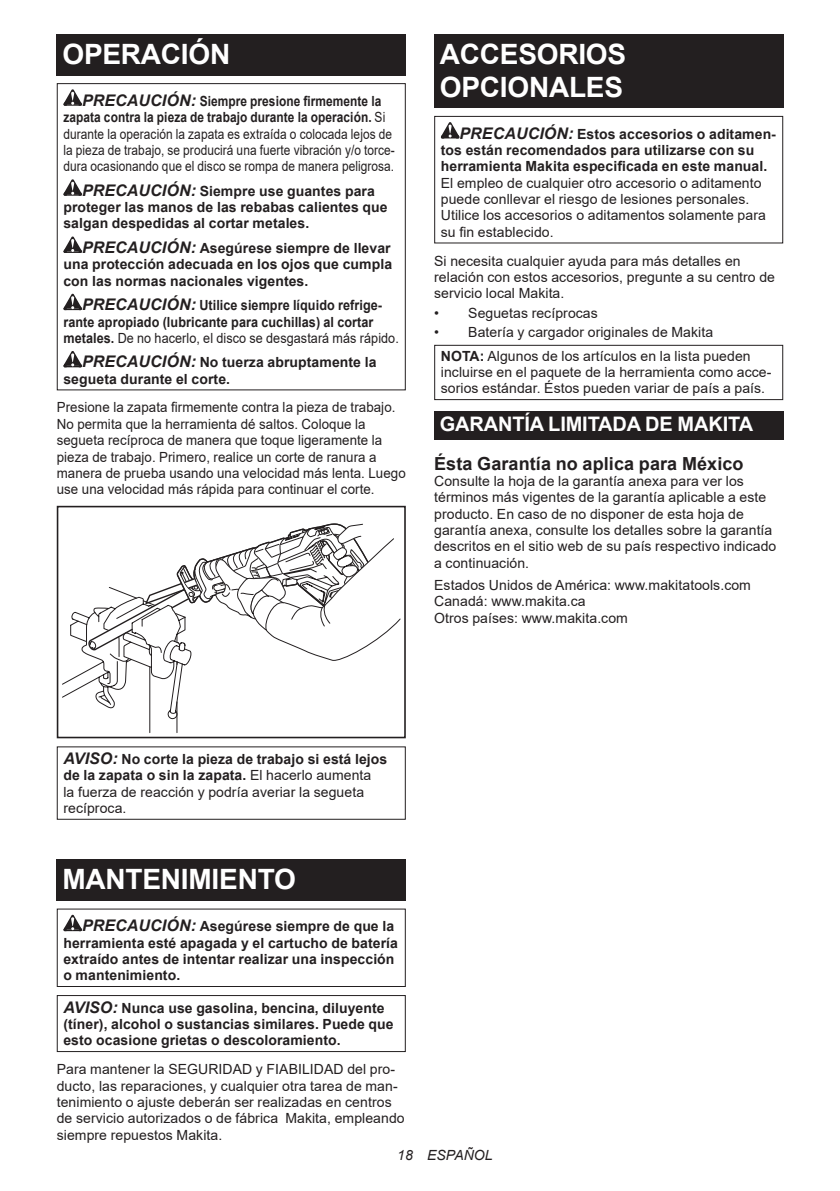
<style>
.page{position:relative;width:840px;height:1191px;background:#fff}
.page>*{position:absolute;margin:0;border:0;box-sizing:border-box;transform-origin:0 0}
.t1{font:700 28px/32.8px "Arial";letter-spacing:-.01em;color:#fff}
.t2{font:700 20px "Arial";letter-spacing:-.01em;color:#fff}
.t3{font:700 18px "Arial";letter-spacing:.005em;color:#231f20}
.t4{font:14px/16.4px "Arial";letter-spacing:.005em;color:#231f20}
.t5{font:700 14px/16.4px "Arial";letter-spacing:.005em;color:#231f20}
.t6{font:14px/16.4px "Arial";letter-spacing:.005em;color:#231f20;scale:.95 1}
.t7{font:14px/16.4px "Arial";letter-spacing:.005em;color:#231f20;scale:.85 1}
.t8{font:700 14px/16.4px "Arial";letter-spacing:.005em;color:#231f20;scale:.9 1}
.t9{font:italic 14px "Arial";letter-spacing:.005em;color:#231f20}
.s1{font-weight:700;font-style:italic;font-size:16px}
.s2{font-weight:700}
.s3{font-style:italic;font-size:16px}
.s4{font-weight:400}
</style>
<div class="page">
<div style="left:57px;top:34px;width:348px;height:41px;background:#231f20"></div>
<svg style="left:63px;top:89px;width:19px;height:17px"></svg>
<svg style="left:63px;top:179px;width:19px;height:17px"></svg>
<svg style="left:63px;top:236px;width:19px;height:17px"></svg>
<svg style="left:63px;top:294px;width:19px;height:16px"></svg>
<svg style="left:63px;top:351px;width:19px;height:16px"></svg>
<div style="left:57px;top:83px;width:348px;height:307px;border:1px solid #231f20"></div>
<svg style="left:62px;top:523px;width:339px;height:210px"></svg>
<div style="left:57px;top:710px;width:73px;height:28px;background:#fff"></div>
<div style="left:57px;top:506px;width:348px;height:232px;border:2px solid #231f20"></div>
<div style="left:57px;top:859px;width:348px;height:41px;background:#231f20"></div>
<svg style="left:63px;top:914px;width:19px;height:17px"></svg>
<div style="left:57px;top:908px;width:348px;height:79px;border:1px solid #231f20"></div>
<div style="left:57px;top:995px;width:348px;height:57px;border:1px solid #231f20"></div>
<div style="left:434px;top:34px;width:348px;height:74px;background:#231f20"></div>
<svg style="left:440px;top:122px;width:19px;height:16px"></svg>
<div style="left:434px;top:116px;width:348px;height:127px;border:1px solid #231f20"></div>
<div style="left:434px;top:345px;width:348px;height:55px;border:1px solid #231f20"></div>
<div style="left:434px;top:411px;width:348px;height:29px;background:#231f20"></div>
<h1 class="t1" style="left:62px;top:38px;width:169px">OPERACIÓN</h1>
<p class="t7" style="left:63px;top:92px;width:391px;text-indent:19px"><span class="s1">PRECAUCIÓN:</span> <span class="s2">Siempre presione firmemente la zapata contra la pieza de trabajo durante la operación.</span> Si durante la operación la zapata es extraída o colocada lejos de la pieza de trabajo, se producirá una fuerte vibración y/o torce&shy;dura ocasionando que el disco se rompa de manera peligrosa.</p>
<p class="t5" style="left:63px;top:183px;width:325px;text-indent:19px"><span class="s3">PRECAUCIÓN:</span> Siempre use guantes para proteger las manos de las rebabas calientes que salgan despedidas al cortar metales.</p>
<p class="t5" style="left:63px;top:240px;width:330px;text-align:justify;text-indent:19px"><span class="s3">PRECAUCIÓN:</span> Asegúrese siempre de llevar una protección adecuada en los ojos que cumpla con las normas nacionales vigentes.</p>
<p class="t8" style="left:63px;top:297px;width:374px;text-indent:19px"><span class="s3">PRECAUCIÓN:</span> Utilice siempre líquido refrige&shy;rante apropiado (lubricante para cuchillas) al cortar metales. <span class="s4">De no hacerlo, el disco se desgastará más rápido.</span></p>
<p class="t5" style="left:63px;top:354px;width:314px;text-indent:19px"><span class="s3">PRECAUCIÓN:</span> No tuerza abruptamente la segueta durante el corte.</p>
<p class="t6" style="left:57px;top:399px;width:369px">Presione la zapata firmemente contra la pieza de trabajo.<br>No permita que la herramienta dé saltos. Coloque la segueta recíproca de manera que toque ligeramente la pieza de trabajo. Primero, realice un corte de ranura a manera de prueba usando una velocidad más lenta. Luego use una velocidad más rápida para continuar el corte.</p>
<h1 class="t1" style="left:439px;top:38px;width:188px">ACCESORIOS<br>OPCIONALES</h1>
<p class="t5" style="left:440px;top:125px;width:336px;text-indent:19px"><span class="s3">PRECAUCIÓN:</span> Estos accesorios o aditamen&shy;tos están recomendados para utilizarse con su herramienta Makita especificada en este manual.</p>
<p class="t4" style="left:440px;top:174px;width:326px">El empleo de cualquier otro accesorio o aditamento puede conllevar el riesgo de lesiones personales.<br>Utilice los accesorios o aditamentos solamente para su fin establecido.</p>
<p class="t4" style="left:434px;top:252px;width:342px">Si necesita cualquier ayuda para más detalles en relación con estos accesorios, pregunte a su centro de servicio local Makita.</p>
<p class="t4" style="left:434px;top:304px;width:165px">• Seguetas recíprocas</p>
<p class="t4" style="left:440px;top:320px;width:311px;line-height:23.8px;text-indent:-7px">• Batería y cargador originales de Makita<br><span class="s2">NOTA:</span> Algunos de los artículos en la lista pueden</p>
<p class="t4" style="left:440px;top:364px;width:332px">incluirse en el paquete de la herramienta como acce&shy;sorios estándar. Éstos pueden variar de país a país.</p>
<h2 class="t2" style="left:439px;top:410px;width:314px">GARANTÍA LIMITADA DE MAKITA</h2>
<p class="t3" style="left:434px;top:450px;width:311px">Ésta Garantía no aplica para México</p>
<p class="t4" style="left:434px;top:473px;width:343px">Consulte la hoja de la garantía anexa para ver los términos más vigentes de la garantía aplicable a este producto. En caso de no disponer de esta hoja de garantía anexa, consulte los detalles sobre la garantía descritos en el sitio web de su país respectivo indicado a continuación.</p>
<p class="t4" style="left:434px;top:576px;width:318px">Estados Unidos de América: www.makitatools.com<br>Canadá: www.makita.ca<br>Otros países: www.makita.com</p>
<p class="t4" style="left:63px;top:750px;width:325px"><span class="s1">AVISO:</span> <span class="s2">No corte la pieza de trabajo si está lejos de la zapata o sin la zapata.</span> El hacerlo aumenta<br>la fuerza de reacción y podría averiar la segueta recíproca.</p>
<h1 class="t1" style="left:62px;top:863px;width:235px">MANTENIMIENTO</h1>
<p class="t5" style="left:63px;top:918px;width:336px;text-indent:19px"><span class="s3">PRECAUCIÓN:</span> Asegúrese siempre de que la herramienta esté apagada y el cartucho de batería extraído antes de intentar realizar una inspección o mantenimiento.</p>
<p class="t5" style="left:63px;top:999px;width:331px"><span class="s3">AVISO:</span> Nunca use gasolina, bencina, diluyente (tíner), alcohol o sustancias similares. Puede que esto ocasione grietas o descoloramiento.</p>
<p class="t4" style="left:57px;top:1061px;width:349px">Para mantener la SEGURIDAD y FIABILIDAD del pro&shy;ducto, las reparaciones, y cualquier otra tarea de man&shy;tenimiento o ajuste deberán ser realizadas en centros de servicio autorizados o de fábrica Makita, empleando siempre repuestos Makita.</p>
<p class="t9" style="left:397px;top:1146px;width:97px">18 ESPAÑOL</p>
</div>
